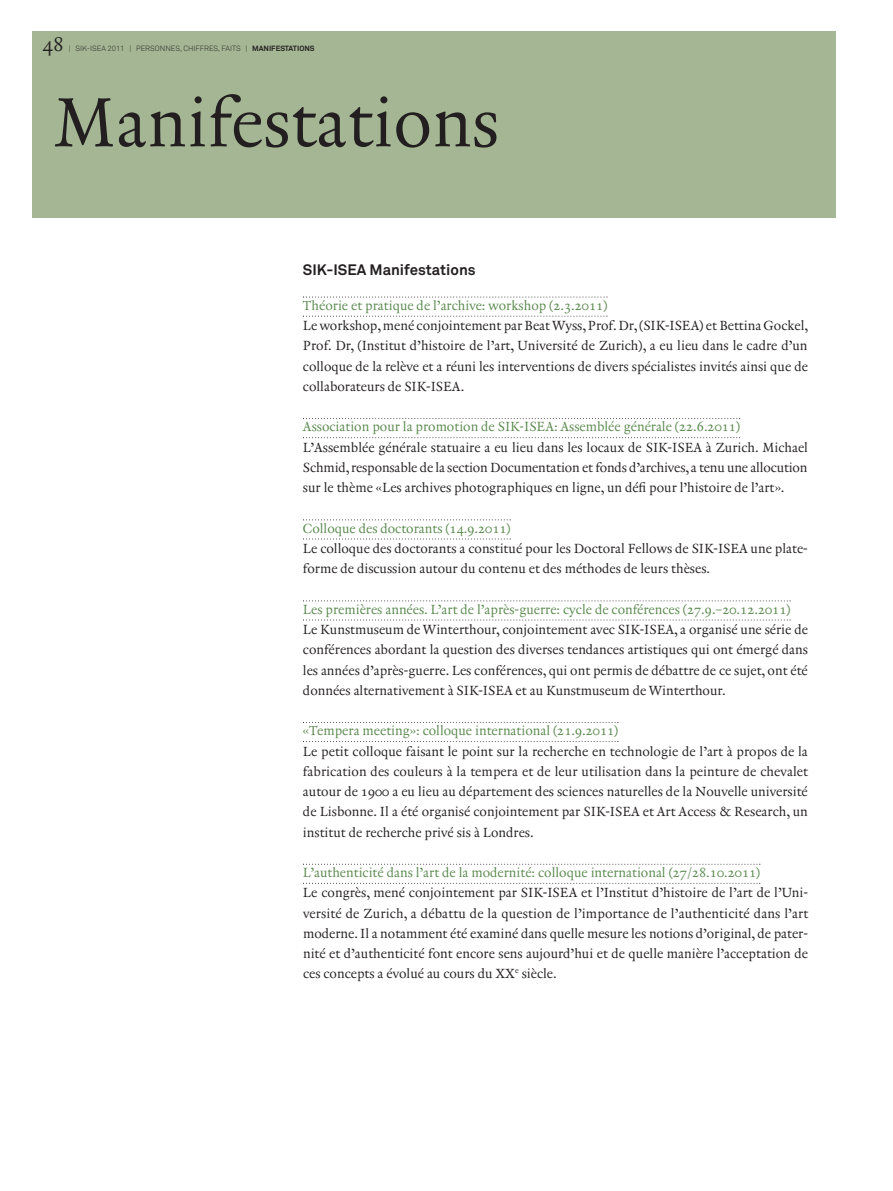
<style>
.page{position:relative;width:893px;height:1191px;background:#fff}
.page>*{position:absolute;margin:0;border:0;box-sizing:border-box;transform-origin:0 0}
.t1{font:70.5px "Renard No 3";color:#231f20}
.t2{font:20.25px "Renard No 3";color:#231f20}
.t3{font:700 15px "Akkurat";color:#231f20}
.t4{font:13.5px/20.2px "Renard No 3";color:#231f20;text-align:justify}
.t5{font:13.5px "Renard No 3";color:#59884d}
.t6{font:300 7.5px "Akkurat";color:#231f20}
.s1{font-weight:700}
</style>
<div class="page">
<svg style="left:303px;top:296px;width:304px;height:1px"></svg>
<svg style="left:303px;top:316px;width:304px;height:1px"></svg>
<svg style="left:303px;top:418px;width:437px;height:1px"></svg>
<svg style="left:303px;top:437px;width:437px;height:1px"></svg>
<svg style="left:303px;top:519px;width:208px;height:1px"></svg>
<svg style="left:303px;top:538px;width:208px;height:1px"></svg>
<svg style="left:303px;top:600px;width:488px;height:1px"></svg>
<svg style="left:303px;top:619px;width:488px;height:1px"></svg>
<svg style="left:303px;top:722px;width:315px;height:1px"></svg>
<svg style="left:303px;top:741px;width:315px;height:1px"></svg>
<svg style="left:303px;top:863px;width:457px;height:1px"></svg>
<svg style="left:303px;top:883px;width:457px;height:1px"></svg>
<div style="left:32px;top:32px;width:804px;height:186px;background:#a4b693"></div>
<h2 class="t2" style="left:43px;top:36px;width:23px">48</h2>
<p class="t6" style="left:69px;top:46px;width:247px">| SIK-ISEA 2011 | PERSONNES, CHIFFRES, FAITS | <span class="s1">MANIFESTATIONS</span></p>
<h1 class="t1" style="left:53px;top:94px;width:447px">Manifestations</h1>
<p class="t3" style="left:303px;top:265px;width:174px">SIK-ISEA Manifestations</p>
<p class="t5" style="left:303px;top:300px;width:306px">Théorie et pratique de l’archive: workshop (2.3.2011)</p>
<p class="t4" style="left:303px;top:317px;width:507px">Le workshop, mené conjointement par Beat Wyss, Prof. Dr, (SIK-ISEA) et Bettina Gockel, Prof. Dr, (Institut d’histoire de l’art, Université de Zurich), a eu lieu dans le cadre d’un colloque de la relève et a réuni les interventions de divers spécialistes invités ainsi que de collaborateurs de SIK-ISEA.</p>
<p class="t5" style="left:303px;top:421px;width:439px">Association pour la promotion de SIK-ISEA: Assemblée générale (22.6.2011)</p>
<p class="t4" style="left:303px;top:438px;width:507px">L’Assemblée générale statuaire a eu lieu dans les locaux de SIK-ISEA à Zurich. Michael Schmid, responsable de la section Documentation et fonds d’archives, a tenu une allocution sur le thème «Les archives photographiques en ligne, un défi pour l’histoire de l’art».</p>
<p class="t5" style="left:303px;top:523px;width:209px">Colloque des doctorants (14.9.2011)</p>
<p class="t4" style="left:303px;top:539px;width:506px">Le colloque des doctorants a constitué pour les Doctoral Fellows de SIK-ISEA une plate&shy;forme de discussion autour du contenu et des méthodes de leurs thèses.</p>
<p class="t5" style="left:303px;top:604px;width:489px">Les premières années. L’art de l’après-guerre: cycle de conférences (27.9.–20.12.2011)</p>
<p class="t4" style="left:303px;top:620px;width:506px">Le Kunstmuseum de Winterthour, conjointement avec SIK-ISEA, a organisé une série de conférences abordant la question des diverses tendances artistiques qui ont émergé dans les années d’après-guerre. Les conférences, qui ont permis de débattre de ce sujet, ont été données alternativement à SIK-ISEA et au Kunstmuseum de Winterthour.</p>
<p class="t5" style="left:303px;top:725px;width:317px">«Tempera meeting»: colloque international (21.9.2011)</p>
<p class="t4" style="left:303px;top:742px;width:507px">Le petit colloque faisant le point sur la recherche en technologie de l’art à propos de la fabrication des couleurs à la tempera et de leur utilisation dans la peinture de chevalet autour de 1900 a eu lieu au département des sciences naturelles de la Nouvelle université de Lisbonne. Il a été organisé conjointement par SIK-ISEA et Art Access &amp; Research, un institut de recherche privé sis à Londres.</p>
<p class="t5" style="left:303px;top:867px;width:459px">L’authenticité dans l’art de la modernité: colloque international (27/28.10.2011)</p>
<p class="t4" style="left:303px;top:884px;width:507px">Le congrès, mené conjointement par SIK-ISEA et l’Institut d’histoire de l’art de l’Uni - versité de Zurich, a débattu de la question de l’importance de l’authenticité dans l’art moderne. Il a notamment été examiné dans quelle mesure les notions d’original, de pater&shy;nité et d’authenticité font encore sens aujourd’hui et de quelle manière l’acceptation de ces concepts a évolué au cours du XX<sup>e</sup> siècle.</p>
</div>
